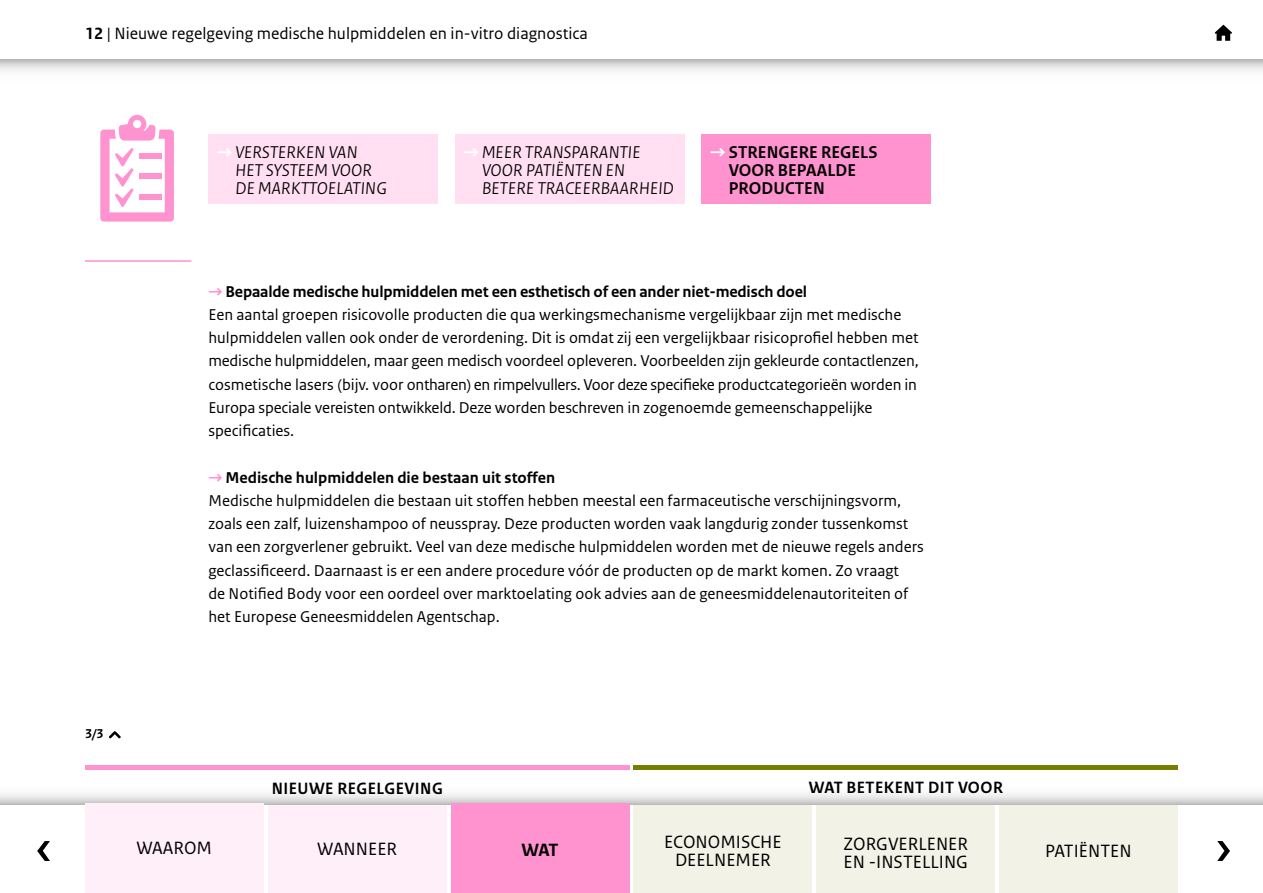
<style>
.page{position:relative;width:1263px;height:893px;background:#fff}
.page>*{position:absolute;margin:0;border:0;box-sizing:border-box;transform-origin:0 0}
.t1{font:18.75px/18px "Rijksoverheid Sans Text";color:#000;text-align:center}
.t2{font:700 18.75px "Rijksoverheid Sans Text";color:#000}
.t3{font:italic 18px/18px "Rijksoverheid Sans Heading";letter-spacing:.01em;color:#000}
.t4{font:700 18px/18px "Rijksoverheid Sans Heading";letter-spacing:.01em;color:#000}
.t5{font:17.25px "Rijksoverheid Sans Text";color:#000}
.t6{font:700 17.25px "Rijksoverheid Sans Heading";letter-spacing:.03em;color:#000}
.t7{font:16.5px/23.2px "Rijksoverheid Sans Text";color:#000}
.t8{font:700 13.5px "Rijksoverheid Sans Text";color:#000}
.s1{font-weight:700}
.s2{font-family:"Rijksoverheid Sans Text";font-weight:700;font-style:normal;color:#fff}
.s3{font-family:"Rijksoverheid Sans Text";color:#fff}
.s4{font-weight:700;color:#ff93d0}
</style>
<div class="page">
<div style="left:268px;top:804px;width:178px;height:89px;background:#ffeff8"></div>
<div style="left:634px;top:804px;width:178px;height:89px;background:#f2f2e6"></div>
<div style="left:816px;top:804px;width:179px;height:89px;background:#f2f2e6"></div>
<div style="left:999px;top:804px;width:179px;height:89px;background:#f2f2e6"></div>
<svg style="left:0;top:60px;width:1263px;height:11px"></svg>
<svg style="left:37px;top:841px;width:13px;height:20px"></svg>
<svg style="left:1217px;top:841px;width:13px;height:20px"></svg>
<div style="left:85px;top:766px;width:544px;height:34px;background:#ff93d0"></div>
<div style="left:634px;top:766px;width:544px;height:34px;background:#767d00"></div>
<svg style="left:0;top:770px;width:1263px;height:34px;background:#f4f4f4"></svg>
<svg style="left:1215px;top:25px;width:17px;height:16px"></svg>
<div style="left:451px;top:804px;width:178px;height:89px;background:#ff93d0"></div>
<div style="left:85px;top:804px;width:179px;height:89px;background:#ffeff9"></div>
<hr style="left:85px;top:260px;width:106px;height:2px;background:#ff93d0">
<svg style="left:100px;top:115px;width:74px;height:107px"></svg>
<div style="left:455px;top:134px;width:230px;height:70px;background:#ffdff1"></div>
<div style="left:702px;top:134px;width:229px;height:70px;background:#ff93d0"></div>
<div style="left:208px;top:134px;width:230px;height:70px;background:#ffdff1"></div>
<svg style="left:109px;top:731px;width:12px;height:8px"></svg>
<p class="t5" style="left:85px;top:23px;width:504px"><span class="s1">12</span> | Nieuwe regelgeving medische hulpmiddelen en in-vitro diagnostica</p>
<p class="t3" style="left:235px;top:143px;width:153px;text-indent:-19px"><span class="s2">→</span> VERSTERKEN VAN<br>HET SYSTEEM VOOR<br>DE MARKTTOELATING</p>
<p class="t3" style="left:482px;top:143px;width:193px;text-indent:-19px"><span class="s2">→</span> MEER TRANSPARANTIE<br>VOOR PATIËNTEN EN<br>BETERE TRACEERBAARHEID</p>
<p class="t4" style="left:729px;top:143px;width:150px;text-indent:-19px"><span class="s3">→</span> STRENGERE REGELS<br>VOOR BEPAALDE<br>PRODUCTEN</p>
<p class="t7" style="left:208px;top:280px;width:712px"><span class="s4">→</span> <span class="s1">Bepaalde medische hulpmiddelen met een esthetisch of een ander niet-medisch doel<br></span>Een aantal groepen risicovolle producten die qua werkingsmechanisme vergelijkbaar zijn met medische hulpmiddelen vallen ook onder de verordening. Dit is omdat zij een vergelijkbaar risicoprofiel hebben met medische hulpmiddelen, maar geen medisch voordeel opleveren. Voorbeelden zijn gekleurde contactlenzen, cosmetische lasers (bijv. voor ontharen) en rimpelvullers. Voor deze specifieke productcategorieën worden in Europa speciale vereisten ontwikkeld. Deze worden beschreven in zogenoemde gemeenschappelijke specificaties.</p>
<p class="t7" style="left:208px;top:466px;width:717px"><span class="s4">→</span> <span class="s1">Medische hulpmiddelen die bestaan uit stoffen<br></span>Medische hulpmiddelen die bestaan uit stoffen hebben meestal een farmaceutische verschijningsvorm, zoals een zalf, luizenshampoo of neusspray. Deze producten worden vaak langdurig zonder tussenkomst van een zorgverlener gebruikt. Veel van deze medische hulpmiddelen worden met de nieuwe regels anders geclassificeerd. Daarnaast is er een andere procedure vóór de producten op de markt komen. Zo vraagt<br>de Notified Body voor een oordeel over marktoelating ook advies aan de geneesmiddelenautoriteiten of het Europese Geneesmiddelen Agentschap.</p>
<p class="t8" style="left:85px;top:726px;width:20px">3/3</p>
<p class="t6" style="left:272px;top:778px;width:172px">NIEUWE REGELGEVING</p>
<p class="t6" style="left:809px;top:777px;width:196px">WAT BETEKENT DIT VOOR</p>
<p class="t1" style="left:317px;top:840px;width:81px">WANNEER</p>
<p class="t1" style="left:664px;top:833px;width:119px">ECONOMISCHE<br>DEELNEMER</p>
<p class="t1" style="left:843px;top:835px;width:126px;text-align:left">ZORGVERLENER<br>EN -INSTELLING</p>
<p class="t1" style="left:1045px;top:842px;width:88px">PATIËNTEN</p>
<p class="t1" style="left:137px;top:839px;width:77px">WAAROM</p>
<p class="t2" style="left:522px;top:839px;width:38px">WAT</p>
</div>
